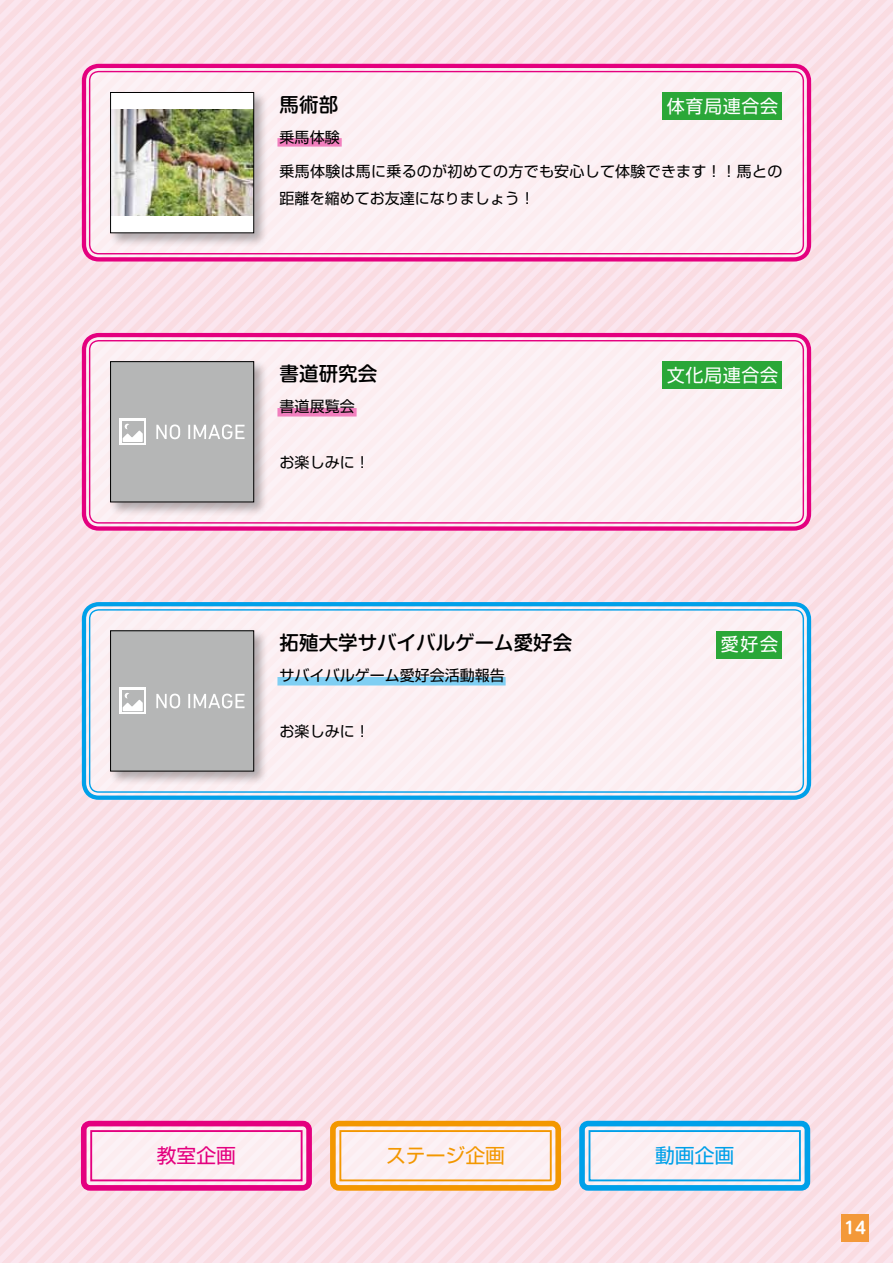
<style>
.page{position:relative;width:893px;height:1263px;background:#fadfe6}
.page>*{position:absolute;margin:0;border:0;box-sizing:border-box;transform-origin:0 0}
.t1{font:19.8px "Shin Go Pro";color:#f39700}
.t2{font:19.8px "Shin Go Pro";color:#e4007f}
.t3{font:19.8px "Shin Go Pro";color:#00a0e9}
.t4{font:500 19.5px "Shin M Go Pro";color:#000}
.t5{font:18px "Shin Go Pro";letter-spacing:.04em;color:#fff}
.t6{font:700 16.5px "UD Shin M Go Pro De";color:#fff}
.t7{font:15px/26.5px "Shin Go Pro";color:#000}
</style>
<div class="page">
<div style="left:841px;top:1214px;width:28px;height:28px;background:#f39939"></div>
<div style="left:86px;top:337px;width:721px;height:189px;background:#fceef2;border-radius:13px"></div>
<div style="left:82px;top:333px;width:729px;height:198px;border:4px solid #e4007f;border-radius:15px"></div>
<div style="left:89px;top:340px;width:715px;height:184px;border:1px solid #e4007f;border-radius:9px"></div>
<div style="left:662px;top:362px;width:120px;height:27px;background:#2aa738"></div>
<div style="left:86px;top:68px;width:721px;height:189px;background:#fceef1;border-radius:13px"></div>
<div style="left:82px;top:64px;width:729px;height:197px;border:4px solid #e4007f;border-radius:15px"></div>
<div style="left:89px;top:71px;width:715px;height:183px;border:1px solid #e4007f;border-radius:9px"></div>
<div style="left:108px;top:90px;width:160px;height:157px;background:#000;opacity:.3"></div>
<div style="left:111px;top:92px;width:143px;height:141px;background:#fff"></div>
<img style="left:112px;top:110px;width:140px;height:105px">
<div style="left:110px;top:92px;width:144px;height:141px;border:1px solid #000"></div>
<div style="left:662px;top:92px;width:120px;height:28px;background:#2aa738"></div>
<div style="left:86px;top:606px;width:721px;height:189px;background:#fceef3;border-radius:13px"></div>
<div style="left:82px;top:602px;width:729px;height:198px;border:4px solid #00a0e9;border-radius:15px"></div>
<div style="left:89px;top:609px;width:715px;height:184px;border:1px solid #00a0e9;border-radius:9px"></div>
<div style="left:716px;top:631px;width:66px;height:27px;background:#2aa738"></div>
<div style="left:108px;top:359px;width:160px;height:158px;background:#000;opacity:.3"></div>
<div style="left:111px;top:362px;width:143px;height:140px;background:#b5b6b6"></div>
<div style="left:110px;top:361px;width:144px;height:141px;border:1px solid #000"></div>
<div style="left:120px;top:419px;width:26px;height:26px;background:#fff"></div>
<div style="left:122px;top:421px;width:22px;height:22px;background:#b5b6b6"></div>
<svg style="left:156px;top:424px;width:24px;height:15px"></svg>
<svg style="left:188px;top:424px;width:57px;height:15px"></svg>
<svg style="left:123px;top:424px;width:20px;height:18px"></svg>
<div style="left:108px;top:628px;width:160px;height:158px;background:#000;opacity:.3"></div>
<div style="left:111px;top:631px;width:143px;height:140px;background:#b5b6b6"></div>
<div style="left:110px;top:630px;width:144px;height:141px;border:1px solid #000"></div>
<div style="left:120px;top:688px;width:26px;height:26px;background:#fff"></div>
<div style="left:122px;top:690px;width:22px;height:22px;background:#b5b6b6"></div>
<svg style="left:156px;top:694px;width:24px;height:14px"></svg>
<svg style="left:188px;top:694px;width:57px;height:14px"></svg>
<svg style="left:123px;top:693px;width:20px;height:18px"></svg>
<div style="left:87px;top:1126px;width:219px;height:59px;background:#fceff2;border-radius:3px"></div>
<div style="left:81px;top:1121px;width:231px;height:70px;border:6px solid #e4007f;border-radius:6px"></div>
<svg style="left:90px;top:1130px;width:213px;height:52px"></svg>
<div style="left:336px;top:1126px;width:219px;height:59px;background:#fceff2;border-radius:3px"></div>
<div style="left:330px;top:1121px;width:231px;height:70px;border:6px solid #f39700;border-radius:6px"></div>
<svg style="left:339px;top:1130px;width:213px;height:52px"></svg>
<div style="left:585px;top:1126px;width:220px;height:59px;background:#fceff2;border-radius:3px"></div>
<div style="left:579px;top:1121px;width:231px;height:70px;border:6px solid #00a0e9;border-radius:6px"></div>
<svg style="left:588px;top:1130px;width:213px;height:52px"></svg>
<h2 class="t4" style="left:280px;top:88px;width:60px">馬術部</h2>
<p class="t5" style="left:667px;top:92px;width:113px">体育局連合会</p>
<p class="t7" style="left:280px;top:122px;width:61px">乗馬体験</p>
<p class="t7" style="left:280px;top:156px;width:504px">乗馬体験は馬に乗るのが初めての方でも安心して体験できます！！馬との距離を縮めてお友達になりましょう！</p>
<h2 class="t4" style="left:280px;top:357px;width:99px">書道研究会</h2>
<p class="t5" style="left:667px;top:361px;width:113px">文化局連合会</p>
<p class="t7" style="left:280px;top:391px;width:76px">書道展覧会</p>
<p class="t7" style="left:280px;top:447px;width:91px">お楽しみに！</p>
<h2 class="t4" style="left:280px;top:627px;width:294px">拓殖大学サバイバルゲーム愛好会</h2>
<p class="t5" style="left:721px;top:630px;width:59px">愛好会</p>
<p class="t7" style="left:280px;top:660px;width:226px">サバイバルゲーム愛好会活動報告</p>
<p class="t7" style="left:280px;top:716px;width:91px">お楽しみに！</p>
<h1 class="t2" style="left:157px;top:1139px;width:81px">教室企画</h1>
<h1 class="t1" style="left:386px;top:1139px;width:120px">ステージ企画</h1>
<h1 class="t3" style="left:655px;top:1139px;width:81px">動画企画</h1>
<p class="t6" style="left:844px;top:1214px;width:23px">14</p>
</div>
